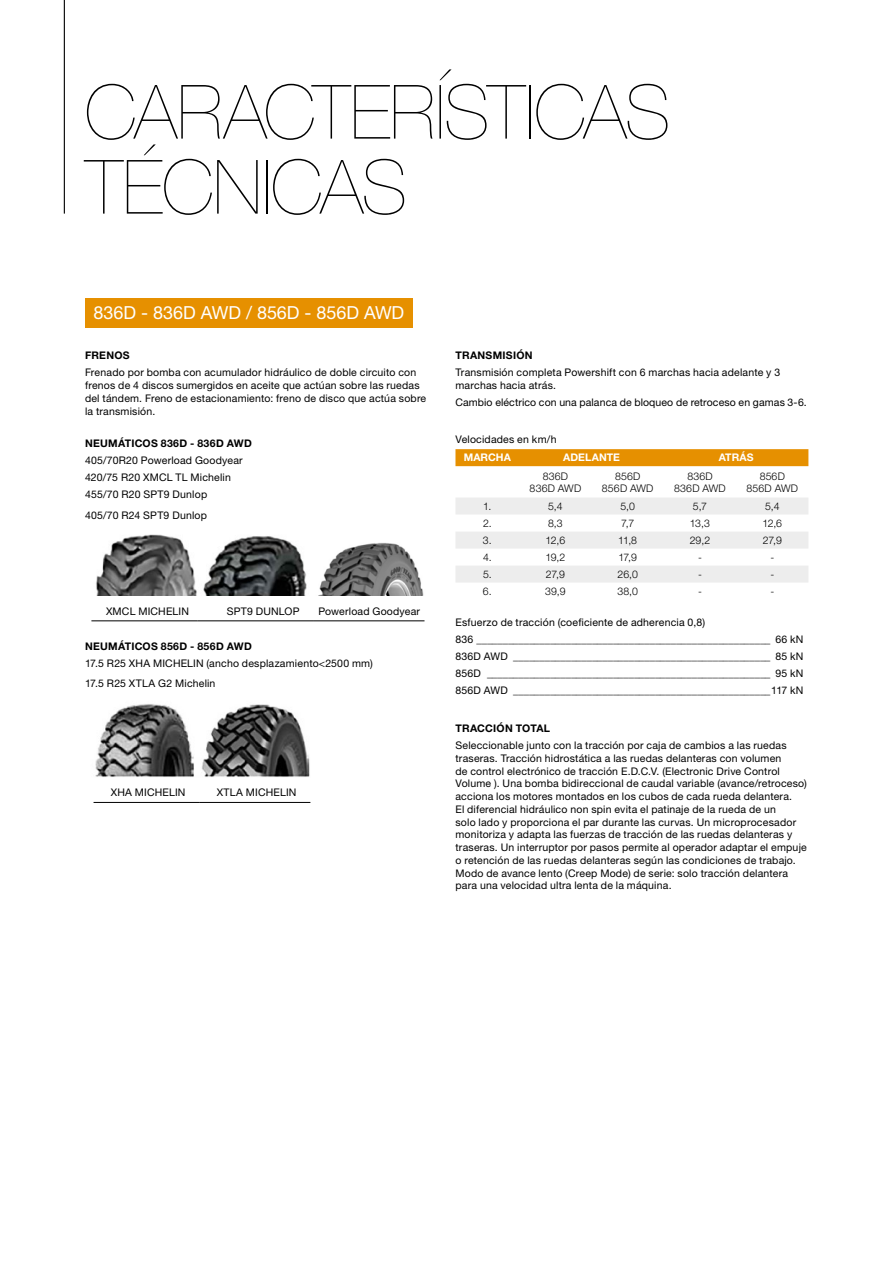
<style>
.page{position:relative;width:893px;height:1263px;background:#fff}
.page>*{position:absolute;margin:0;border:0;box-sizing:border-box;transform-origin:0 0}
.t1{font:200 75px/75px "Helvetica Neue LT Pro";letter-spacing:-.01em;color:#000}
.t2{font:18px "Helvetica Neue LT Pro";color:#fff}
.t3{font:10.5px/12.8px "Helvetica Neue LT Pro";letter-spacing:.015em;color:#000}
.t4{font:300 10.5px/12px "Helvetica Neue LT Pro";letter-spacing:.015em;color:#000;text-align:center}
.t5{font:700 10.5px "Helvetica Neue LT Pro";letter-spacing:.025em;color:#000}
.t6{font:700 10.5px "Helvetica Neue LT Pro";letter-spacing:.005em;color:#fff}
</style>
<div class="page">
<hr style="left:64px;top:0;width:1px;height:214px;background:#000">
<div style="left:455px;top:449px;width:353px;height:17px;background:#e69000"></div>
<svg style="left:456px;top:498px;width:352px;height:85px"></svg>
<div style="left:85px;top:298px;width:328px;height:29px;background:#e69000"></div>
<img style="left:318px;top:543px;width:106px;height:53px">
<img style="left:96px;top:534px;width:211px;height:62px">
<hr style="left:91px;top:620px;width:107px;height:1px;background:#000">
<hr style="left:198px;top:620px;width:116px;height:1px;background:#000">
<hr style="left:314px;top:620px;width:110px;height:1px;background:#000">
<img style="left:95px;top:704px;width:215px;height:73px">
<hr style="left:94px;top:802px;width:106px;height:1px;background:#000">
<hr style="left:200px;top:802px;width:110px;height:1px;background:#000">
<h1 class="t1" style="left:85px;top:74px;width:587px">CARACTERÍSTICAS<br>TÉCNICAS</h1>
<h2 class="t2" style="left:94px;top:302px;width:312px">836D - 836D AWD / 856D - 856D AWD</h2>
<p class="t5" style="left:85px;top:349px;width:46px">FRENOS</p>
<p class="t3" style="left:85px;top:366px;width:343px">Frenado por bomba con acumulador hidráulico de doble circuito con frenos de 4 discos sumergidos en aceite que actúan sobre las ruedas del tándem. Freno de estacionamiento: freno de disco que actúa sobre la transmisión.</p>
<p class="t5" style="left:85px;top:437px;width:168px">NEUMÁTICOS 836D - 836D AWD</p>
<p class="t3" style="left:85px;top:452px;width:159px;line-height:17px">405/70R20 Powerload Goodyear<br>420/75 R20 XMCL TL Michelin<br>455/70 R20 SPT9 Dunlop</p>
<p class="t3" style="left:85px;top:509px;width:123px">405/70 R24 SPT9 Dunlop</p>
<p class="t3" style="left:106px;top:605px;width:84px">XMCL MICHELIN</p>
<p class="t3" style="left:227px;top:605px;width:74px">SPT9 DUNLOP</p>
<p class="t3" style="left:318px;top:605px;width:103px">Powerload Goodyear</p>
<p class="t5" style="left:85px;top:640px;width:168px">NEUMÁTICOS 856D - 856D AWD</p>
<p class="t3" style="left:85px;top:653px;width:289px;line-height:20px">17.5 R25 XHA MICHELIN (ancho desplazamiento&lt;2500 mm)<br>17.5 R25 XTLA G2 Michelin</p>
<p class="t3" style="left:111px;top:786px;width:76px">XHA MICHELIN</p>
<p class="t3" style="left:217px;top:786px;width:81px">XTLA MICHELIN</p>
<p class="t5" style="left:455px;top:349px;width:79px">TRANSMISIÓN</p>
<p class="t3" style="left:455px;top:366px;width:326px">Transmisión completa Powershift con 6 marchas hacia adelante y 3 marchas hacia atrás.</p>
<p class="t3" style="left:455px;top:396px;width:353px">Cambio eléctrico con una palanca de bloqueo de retroceso en gamas 3-6.</p>
<p class="t3" style="left:455px;top:433px;width:103px">Velocidades en km/h</p>
<p class="t6" style="left:464px;top:451px;width:49px">MARCHA</p>
<p class="t6" style="left:563px;top:451px;width:58px">ADELANTE</p>
<p class="t6" style="left:719px;top:451px;width:36px">ATRÁS</p>
<p class="t4" style="left:530px;top:470px;width:53px">836D<br>836D AWD</p>
<p class="t4" style="left:602px;top:470px;width:53px">856D<br>856D AWD</p>
<p class="t4" style="left:674px;top:470px;width:53px">836D<br>836D AWD</p>
<p class="t4" style="left:746px;top:470px;width:53px">856D<br>856D AWD</p>
<p class="t4" style="left:483px;top:500px;width:10px">1.</p>
<p class="t4" style="left:548px;top:500px;width:16px">5,4</p>
<p class="t4" style="left:620px;top:500px;width:16px">5,0</p>
<p class="t4" style="left:693px;top:500px;width:16px">5,7</p>
<p class="t4" style="left:765px;top:500px;width:16px">5,4</p>
<p class="t4" style="left:483px;top:517px;width:10px">2.</p>
<p class="t4" style="left:548px;top:517px;width:16px">8,3</p>
<p class="t4" style="left:621px;top:517px;width:15px">7,7</p>
<p class="t4" style="left:690px;top:517px;width:22px">13,3</p>
<p class="t4" style="left:762px;top:517px;width:21px">12,6</p>
<p class="t4" style="left:483px;top:534px;width:10px">3.</p>
<p class="t4" style="left:546px;top:534px;width:21px">12,6</p>
<p class="t4" style="left:618px;top:534px;width:20px">11,8</p>
<p class="t4" style="left:690px;top:534px;width:22px">29,2</p>
<p class="t4" style="left:763px;top:534px;width:21px">27,9</p>
<p class="t4" style="left:483px;top:551px;width:10px">4.</p>
<p class="t4" style="left:545px;top:551px;width:22px">19,2</p>
<p class="t4" style="left:618px;top:551px;width:20px">17,9</p>
<p class="t4" style="left:698px;top:551px;width:5px">-</p>
<p class="t4" style="left:770px;top:551px;width:5px">-</p>
<p class="t4" style="left:483px;top:568px;width:10px">5.</p>
<p class="t4" style="left:546px;top:568px;width:21px">27,9</p>
<p class="t4" style="left:617px;top:568px;width:22px">26,0</p>
<p class="t4" style="left:698px;top:568px;width:5px">-</p>
<p class="t4" style="left:770px;top:568px;width:5px">-</p>
<p class="t4" style="left:483px;top:585px;width:10px">6.</p>
<p class="t4" style="left:545px;top:585px;width:22px">39,9</p>
<p class="t4" style="left:617px;top:585px;width:22px">38,0</p>
<p class="t4" style="left:698px;top:585px;width:5px">-</p>
<p class="t4" style="left:770px;top:585px;width:5px">-</p>
<p class="t3" style="left:455px;top:614px;width:350px;line-height:17px">Esfuerzo de tracción (coeficiente de adherencia 0,8)<br>836 ________________________________________________________ 66 kN 836D AWD _________________________________________________ 85 kN 856D ______________________________________________________ 95 kN 856D AWD _________________________________________________117 kN</p>
<p class="t5" style="left:455px;top:722px;width:96px">TRACCIÓN TOTAL</p>
<p class="t3" style="left:455px;top:739px;width:353px">Seleccionable junto con la tracción por caja de cambios a las ruedas traseras. Tracción hidrostática a las ruedas delanteras con volumen<br>de control electrónico de tracción E.D.C.V. (Electronic Drive Control Volume ). Una bomba bidireccional de caudal variable (avance/retroceso) acciona los motores montados en los cubos de cada rueda delantera.<br>El diferencial hidráulico non spin evita el patinaje de la rueda de un<br>solo lado y proporciona el par durante las curvas. Un microprocesador monitoriza y adapta las fuerzas de tracción de las ruedas delanteras y traseras. Un interruptor por pasos permite al operador adaptar el empuje o retención de las ruedas delanteras según las condiciones de trabajo.<br>Modo de avance lento (Creep Mode) de serie: solo tracción delantera para una velocidad ultra lenta de la máquina.</p>
</div>
